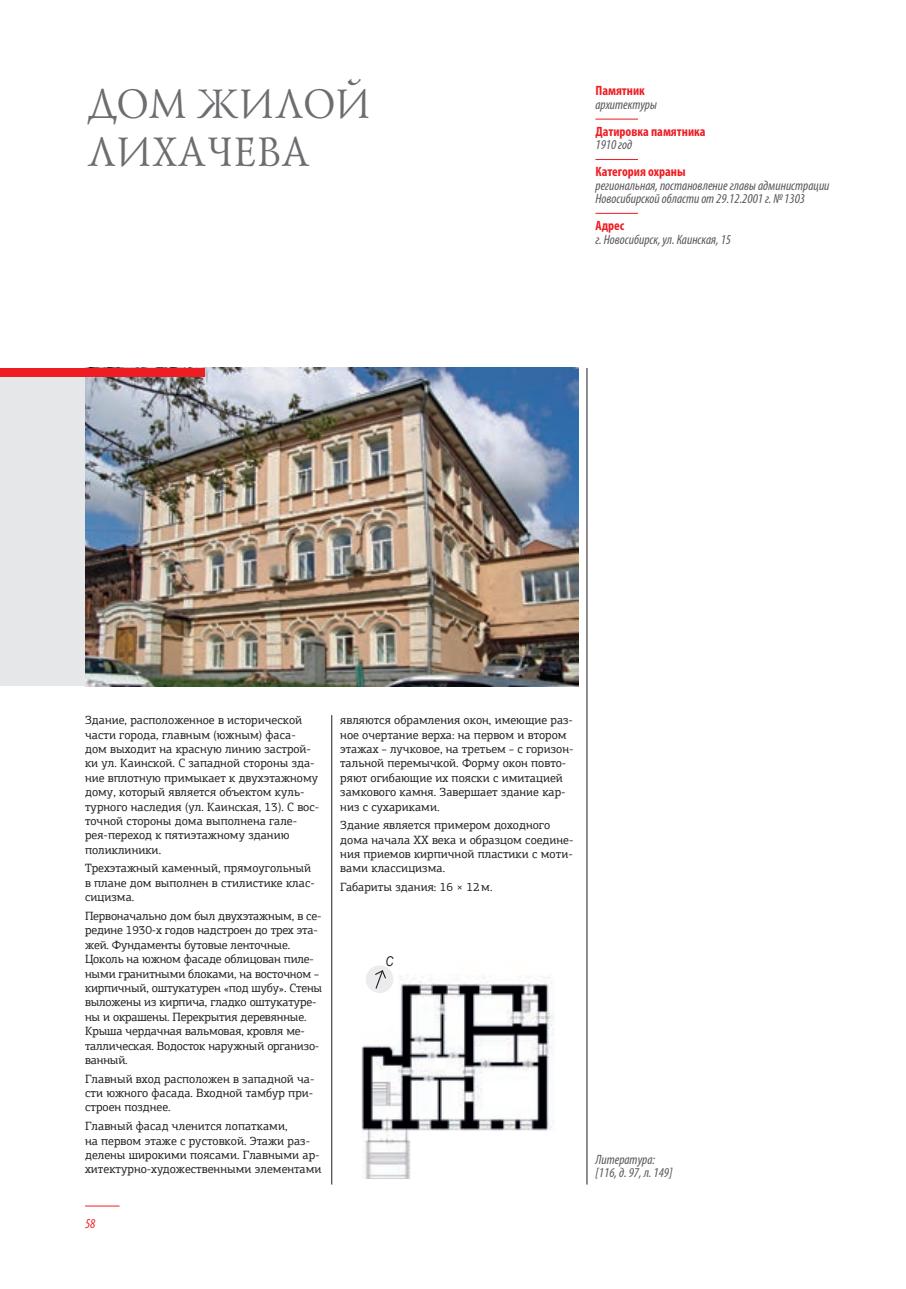
<style>
.page{position:relative;width:906px;height:1289px;background:#fff}
.page>*{position:absolute;margin:0;border:0;box-sizing:border-box;transform-origin:0 0}
.t1{font:42px/48px "Lazurski C";color:#6c6d70}
.t2{font:italic condensed 13.5px/13.5px "Myriad Pro";color:#57585a}
.t3{font:700 condensed 13.5px/13.5px "Myriad Pro";color:#ee1d23}
.t4{font:italic condensed 13.5px "Myriad Pro";color:#ee1d23}
.t5{font:italic 13.5px "Arial Narrow";color:#231f20}
.t6{font:12px/14.4px "PF Agora Slab Pro";color:#231f20}
.s1{font-weight:700;font-style:normal;color:#ee1d23}
.s2{font-weight:400;font-style:italic;color:#57585a}
</style>
<div class="page">
<hr style="left:85px;top:1205px;width:34px;height:1px;background:#ee1d23">
<hr style="left:595px;top:119px;width:43px;height:1px;background:#ee1d23">
<hr style="left:595px;top:159px;width:43px;height:1px;background:#ee1d23">
<hr style="left:595px;top:213px;width:43px;height:1px;background:#ee1d23">
<div style="left:0;top:376px;width:85px;height:310px;background:#e6e7e9"></div>
<hr style="left:905px;top:376px;width:1px;height:310px;background:#e6e7e9">
<hr style="left:331px;top:715px;width:1px;height:469px;background:#231f20">
<hr style="left:587px;top:368px;width:1px;height:816px;background:#231f20">
<img style="left:85px;top:368px;width:493px;height:318px">
<img style="left:361px;top:976px;width:193px;height:202px">
<div style="left:0;top:368px;width:204px;height:8px;background:#ee1d23"></div>
<div style="left:360px;top:946px;width:38px;height:79px;background:#fff"></div>
<svg style="left:366px;top:965px;width:27px;height:28px"></svg>
<p class="t1" style="left:85px;top:79px;width:185px">ДОМ ЖИЛОЙ<br>ЛИХА</p>
<p class="t1" style="left:205px;top:127px;width:53px">ЧЕВА</p>
<p class="t2" style="left:595px;top:84px;width:63px"><span class="s1">Памятник </span>архитектуры</p>
<p class="t3" style="left:595px;top:124px;width:112px">Датировка памятника<br><span class="s2">1910 год</span></p>
<p class="t2" style="left:595px;top:165px;width:236px"><span class="s1">Категория охраны<br></span>региональная, постановление главы администрации<br>Новосибирской области от 29.12.2001 г. №1303</p>
<p class="t2" style="left:595px;top:219px;width:137px"><span class="s1">Адрес<br></span>г. Новосибирск, ул. Каинская, 15</p>
<p class="t6" style="left:85px;top:712px;width:236px">Здание, расположенное в исторической части города, главным (южным) фаса&shy;дом выходит на красную линию застрой&shy;ки ул. Каинской. С западной стороны зда&shy;ние вплотную примыкает к двухэтажному дому, который является объектом куль&shy;турного наследия (ул. Каинская, 13). С вос&shy;точной стороны дома выполнена гале&shy;рея-переход к пятиэтажному зданию поликлиники.</p>
<p class="t6" style="left:85px;top:861px;width:231px">Трехэтажный каменный, прямоугольный в плане дом выполнен в стилистике клас&shy;сицизма.</p>
<p class="t6" style="left:85px;top:908px;width:239px">Первоначально дом был двухэтажным, в се&shy;редине 1930‑х годов надстроен до трех эта&shy;жей. Фундаменты бутовые ленточные.<br>Цоколь на южном фасаде облицован пиле&shy;ными гранитными блоками, на восточном – кирпичный, оштукатурен «под шубу». Стены выложены из кирпича, гладко оштукатуре&shy;ны и окрашены. Перекрытия деревянные.<br>Крыша чердачная вальмовая, кровля ме&shy;таллическая. Водосток наружный организо&shy;ванный.</p>
<p class="t6" style="left:85px;top:1071px;width:231px;text-align:justify">Главный вход расположен в западной ча&shy;сти южного фасада. Входной тамбур при&shy;строен позднее.</p>
<p class="t6" style="left:85px;top:1118px;width:238px">Главный фасад членится лопатками,<br>на первом этаже с рустовкой. Этажи раз&shy;делены широкими поясами. Главными ар&shy;хитектурно-художественными элементами</p>
<p class="t4" style="left:85px;top:1215px;width:12px">58</p>
<p class="t6" style="left:340px;top:712px;width:235px">являются обрамления окон, имеющие раз&shy;ное очертание верха: на первом и втором этажах – лучковое, на третьем – с горизон&shy;тальной перемычкой. Форму окон повто&shy;ряют огибающие их пояски с имитацией замкового камня. Завершает здание кар&shy;низ с сухариками.</p>
<p class="t6" style="left:340px;top:817px;width:235px">Здание является примером доходного дома начала ХХ века и образцом соедине&shy;ния приемов кирпичной пластики с моти&shy;вами классицизма.</p>
<p class="t6" style="left:340px;top:879px;width:154px">Габариты здания: 16 × 12м.</p>
<p class="t5" style="left:385px;top:951px;width:9px">C</p>
<p class="t2" style="left:595px;top:1152px;width:79px">Литература: [116, д. 97, л. 149]</p>
</div>
